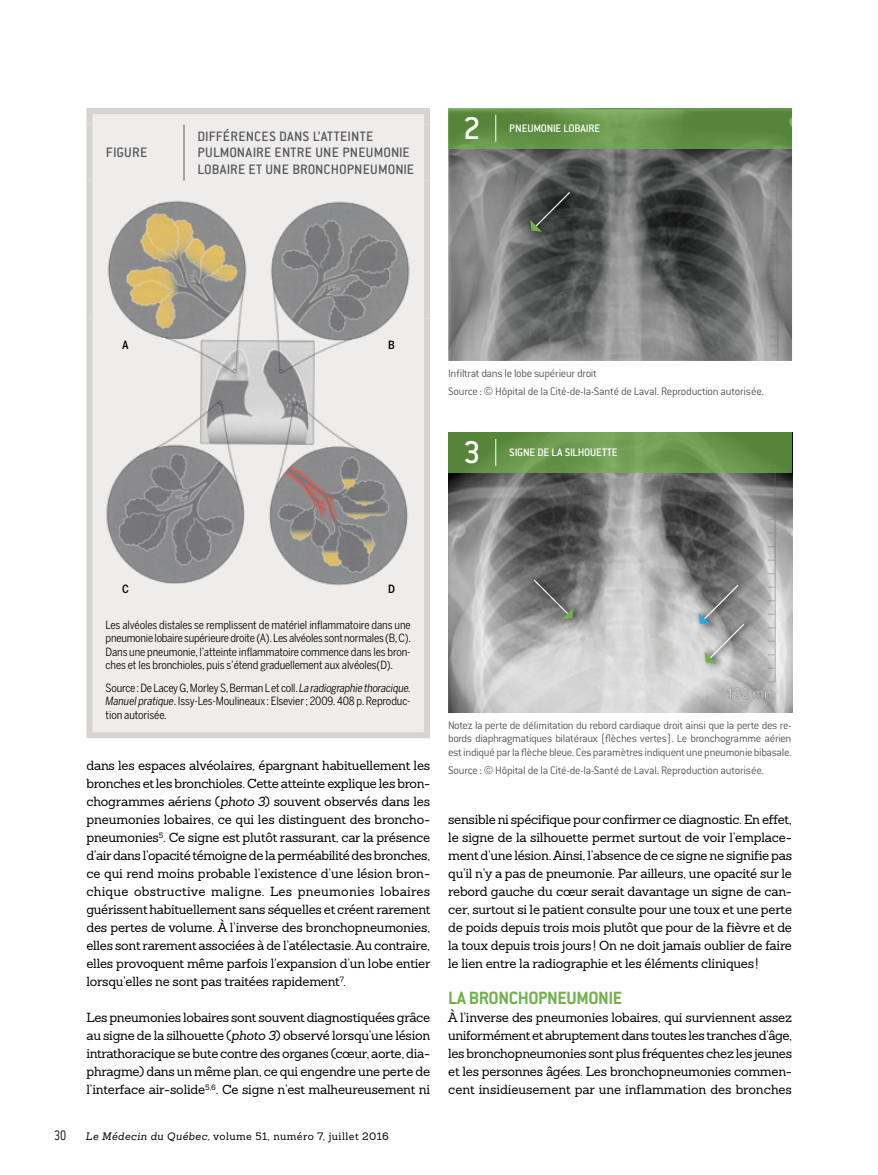
<style>
.page{position:relative;width:878px;height:1175px;background:#fff}
.page>*{position:absolute;margin:0;border:0;box-sizing:border-box;transform-origin:0 0}
.t1{font:500 34.5px "Conduit ITC Std";color:#fff}
.t2{font:700 19.5px "Conduit ITC Std";letter-spacing:-.025em;color:#72b24b}
.t3{font:500 15px/16.5px "Conduit ITC Std";letter-spacing:.02em;color:#58595b}
.t4{font:300 15px "Conduit ITC Std";color:#000;scale:.8 1}
.t5{font:12.9px/18px "Sanchez Slab";letter-spacing:-.02em;color:#000}
.t6{font:300 12px/13.5px "Conduit ITC Std";letter-spacing:-.025em;color:#58595b}
.t7{font:500 12px "Conduit ITC Std";letter-spacing:-.015em;color:#fff}
.t8{font:11.25px/13.5px "Benton Sans Cond";letter-spacing:-.01em;color:#000;text-align:justify}
.t9{font:500 11.25px "Benton Sans Cond";color:#000}
.t10{font:10.5px "Sanchez Slab";letter-spacing:.04em;color:#000}
.s1{font-style:italic}
</style>
<div class="page">
<div style="left:92px;top:114px;width:332px;height:618px;background:#efedec"></div>
<hr style="left:184px;top:124px;width:1px;height:56px;background:#58595b">
<div style="left:86px;top:114px;width:6px;height:10px;background:#d6d3d1"></div>
<div style="left:86px;top:108px;width:98px;height:6px;background:#d6d3d1"></div>
<div style="left:184px;top:108px;width:246px;height:6px;background:#d6d3d1"></div>
<div style="left:424px;top:114px;width:6px;height:10px;background:#d6d3d1"></div>
<div style="left:86px;top:124px;width:6px;height:56px;background:#d6d3d1"></div>
<div style="left:424px;top:124px;width:6px;height:56px;background:#d6d3d1"></div>
<div style="left:86px;top:180px;width:6px;height:138px;background:#d6d3d1"></div>
<div style="left:424px;top:180px;width:6px;height:138px;background:#d6d3d1"></div>
<div style="left:86px;top:318px;width:6px;height:414px;background:#d6d3d1"></div>
<div style="left:86px;top:732px;width:98px;height:6px;background:#d6d3d1"></div>
<div style="left:184px;top:732px;width:246px;height:6px;background:#d6d3d1"></div>
<div style="left:424px;top:318px;width:6px;height:414px;background:#d6d3d1"></div>
<img style="left:448px;top:148px;width:344px;height:213px">
<svg style="left:448px;top:108px;width:344px;height:40px;background:#629245"></svg>
<svg style="left:495px;top:115px;width:1px;height:27px"></svg>
<div style="left:526px;top:185px;width:53px;height:53px;background:#000;opacity:.5"></div>
<svg style="left:530px;top:186px;width:45px;height:46px;background:#414442"></svg>
<img style="left:102px;top:196px;width:312px;height:394px">
<img style="left:448px;top:472px;width:344px;height:240px">
<svg style="left:448px;top:432px;width:344px;height:40px;background:#669548"></svg>
<svg style="left:495px;top:439px;width:1px;height:27px"></svg>
<div style="left:694px;top:578px;width:53px;height:53px;background:#000;opacity:.5"></div>
<div style="left:700px;top:617px;width:53px;height:53px;background:#000;opacity:.5"></div>
<svg style="left:698px;top:579px;width:51px;height:84px;background:#979999"></svg>
<div style="left:530px;top:573px;width:53px;height:53px;background:#000;opacity:.5"></div>
<svg style="left:528px;top:574px;width:45px;height:45px;background:#6e6f6d"></svg>
<p class="t3" style="left:106px;top:144px;width:43px">FIGURE</p>
<p class="t3" style="left:197px;top:127px;width:218px">DIFFÉRENCES DANS L’ATTEINTE<br>PULMONAIRE ENTRE UNE PNEUMONIE<br>LOBAIRE ET UNE BRONCHOPNEUMONIE</p>
<h1 class="t1" style="left:463px;top:107px;width:19px">2</h1>
<p class="t7" style="left:509px;top:121px;width:92px">PNEUMONIE LOBAIRE</p>
<p class="t9" style="left:122px;top:338px;width:8px">A</p>
<p class="t9" style="left:388px;top:338px;width:8px">B</p>
<p class="t6" style="left:448px;top:364px;width:317px;line-height:18px">Infiltrat dans le lobe supérieur droit<br>Source: Hôpital de la Cité-de-la-Santé de Laval. Reproduction autorisée.</p>
<h1 class="t1" style="left:463px;top:431px;width:19px">3</h1>
<p class="t7" style="left:509px;top:445px;width:110px">SIGNE DE LA SILHOUETTE</p>
<p class="t9" style="left:122px;top:582px;width:8px">C</p>
<p class="t9" style="left:388px;top:582px;width:8px">D</p>
<p class="t8" style="left:106px;top:618px;width:307px">Les alvéoles distales se remplissent de matériel inflammatoire dans une pneumonie lobaire supérieure droite (A). Les alvéoles sont normales (B, C).<br>Dans une pneumonie, l’atteinte inflammatoire commence dans les bron&shy;ches et les bronchioles, puis s’étend graduellement aux alvéoles(D).</p>
<p class="t8" style="left:106px;top:681px;width:307px">Source: De Lacey G, Morley S, Berman L et coll. <span class="s1">La radiographie thoracique.<br>Manuel pratique</span>. Issy-Les-Moulineaux: Elsevier; 2009. 408 p. Reproduc&shy;tion autorisée.</p>
<p class="t5" style="left:86px;top:756px;width:345px">dans les espaces alvéolaires, épargnant habituellement les bronches et les bronchioles. Cette atteinte explique les bron&shy;chogrammes aériens (<span class="s1">photo 3</span>) souvent observés dans les pneumonies lobaires, ce qui les distinguent des broncho&shy;pneumonies<sup>5</sup>. Ce signe est plutôt rassurant, car la présence d’air dans l’opacité témoigne de la perméabilité des bronches, ce qui rend moins probable l’existence d’une lésion bron&shy;chique obstructive maligne. Les pneumonies lobaires guérissent habituellement sans séquelles et créent rarement des pertes de volume. À l’inverse des bronchopneumonies, elles sont rarement associées à de l’atélectasie. Au contraire, elles provoquent même parfois l’expansion d’un lobe entier lorsqu’elles ne sont pas traitées rapidement<sup>7</sup>.</p>
<p class="t5" style="left:86px;top:1008px;width:345px;text-align:justify">Les pneumonies lobaires sont souvent diagnostiquées grâce au signe de la silhouette (<span class="s1">photo 3</span>) observé lorsqu’une lésion intrathoracique se bute contre des organes (cœur, aorte, dia&shy;phragme) dans un même plan, ce qui engendre une perte de l’interface air-solide<sup>5,6</sup>. Ce signe n’est malheureusement ni</p>
<p class="t4" style="left:54px;top:1126px;width:17px">30</p>
<p class="t10" style="left:86px;top:1129px;width:305px"><span class="s1">Le Médecin du Québec</span>, volume 51, numéro 7, juillet 2016</p>
<p class="t6" style="left:448px;top:717px;width:345px;text-align:justify">Notez la perte de délimitation du rebord cardiaque droit ainsi que la perte des re&shy;bords diaphragmatiques bilatéraux (flèches vertes). Le bronchogramme aérien est indiqué par la flèche bleue. Ces paramètres indiquent une pneumonie bibasale.</p>
<p class="t6" style="left:448px;top:762px;width:317px">Source: Hôpital de la Cité-de-la-Santé de Laval. Reproduction autorisée.</p>
<p class="t5" style="left:448px;top:810px;width:345px;text-align:justify">sensible ni spécifique pour confirmer ce diagnostic. En effet, le signe de la silhouette permet surtout de voir l’emplace&shy;ment d’une lésion. Ainsi, l’absence de ce signe ne signifie pas qu’il n’y a pas de pneumonie. Par ailleurs, une opacité sur le rebord gauche du cœur serait davantage un signe de can&shy;cer, surtout si le patient consulte pour une toux et une perte de poids depuis trois mois plutôt que pour de la fièvre et de la toux depuis trois jours! On ne doit jamais oublier de faire le lien entre la radiographie et les éléments cliniques!</p>
<h2 class="t2" style="left:448px;top:986px;width:175px">LA BRONCHOPNEUMONIE</h2>
<p class="t5" style="left:448px;top:1008px;width:345px">À l’inverse des pneumonies lobaires, qui surviennent assez uniformément et abruptement dans toutes les tranches d’âge, les bronchopneumonies sont plus fréquentes chez les jeunes et les personnes âgées. Les bronchopneumonies commen&shy;cent insidieusement par une inflammation des bronches</p>
</div>
